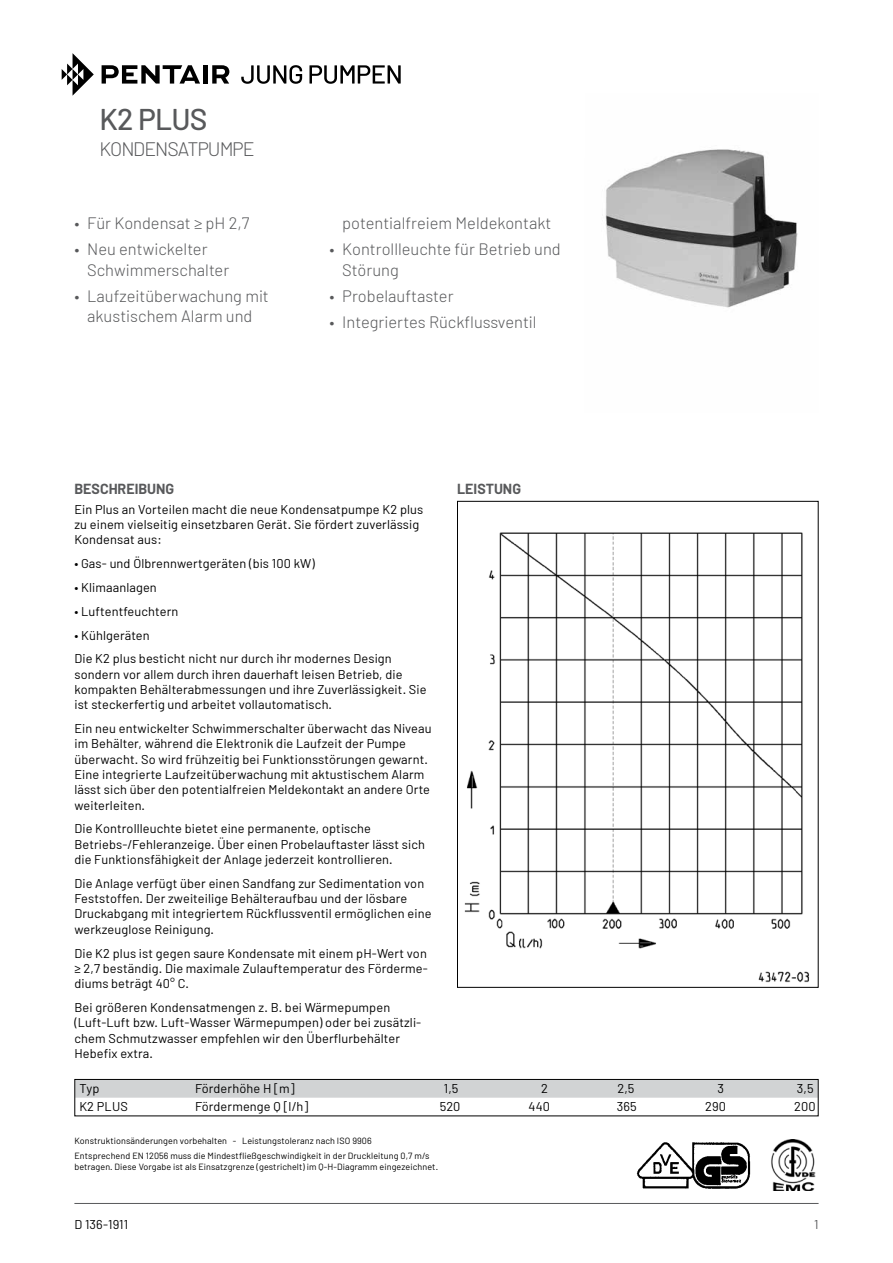
<style>
.page{position:relative;width:893px;height:1263px;background:#fff}
.page>*{position:absolute;margin:0;border:0;box-sizing:border-box;transform-origin:0 0}
.t1{font:500 30px "Barlow";letter-spacing:-.025em;color:#58595b}
.t2{font:300 19.5px "Barlow";letter-spacing:-.05em;color:#58595b}
.t3{font:300 16.5px/20.2px "Barlow";color:#58595b}
.t4{font:700 14.25px "Barlow";color:#58595b}
.t5{font:12.75px/15.3px "Barlow";letter-spacing:.01em;color:#000}
.t6{font:12.75px "Barlow";color:#58595b}
.t7{font:9px/15px "Barlow";letter-spacing:.01em;color:#000}
</style>
<div class="page">
<hr style="left:74px;top:1203px;width:745px;height:1px;background:#58595b">
<img style="left:605px;top:149px;width:193px;height:159px">
<img style="left:464px;top:532px;width:345px;height:451px">
<div style="left:76px;top:1081px;width:741px;height:17px;background:#d1d3d4"></div>
<div style="left:74px;top:1079px;width:745px;height:37px;border:1px solid #000"></div>
<img style="left:636px;top:1142px;width:115px;height:47px">
<img style="left:771px;top:1140px;width:45px;height:51px">
<svg style="left:241px;top:65px;width:61px;height:19px"></svg>
<svg style="left:309px;top:65px;width:92px;height:19px"></svg>
<svg style="left:62px;top:53px;width:32px;height:43px"></svg>
<svg style="left:102px;top:65px;width:98px;height:19px"></svg>
<hr style="left:203px;top:65px;width:4px;height:19px;background:#000">
<svg style="left:212px;top:65px;width:17px;height:19px"></svg>
<h1 class="t1" style="left:99px;top:101px;width:110px">K2 PLUS</h1>
<h2 class="t2" style="left:99px;top:136px;width:157px">KONDENSATPUMPE</h2>
<p class="t3" style="left:74px;top:213px;width:177px">• Für Kondensat ≥ pH 2,7</p>
<p class="t3" style="left:87px;top:239px;width:144px;text-indent:-13px">• Neu entwickelter<br>Schwimmerschalter</p>
<p class="t3" style="left:74px;top:285px;width:196px;text-align:center">• Laufzeitüberwachung mit akustischem Alarm und</p>
<p class="t4" style="left:74px;top:480px;width:101px">BESCHREIBUNG</p>
<p class="t3" style="left:342px;top:213px;width:211px">potentialfreiem Meldekontakt</p>
<p class="t3" style="left:342px;top:239px;width:220px;text-indent:-13px">• Kontrollleuchte für Betrieb und<br>Störung</p>
<p class="t3" style="left:330px;top:285px;width:126px">• Probelauftaster</p>
<p class="t3" style="left:330px;top:311px;width:209px">• Integriertes Rückflussventil</p>
<p class="t4" style="left:457px;top:480px;width:65px">LEISTUNG</p>
<p class="t5" style="left:74px;top:501px;width:350px">Ein Plus an Vorteilen macht die neue Kondensatpumpe K2 plus zu einem vielseitig einsetzbaren Gerät. Sie fördert zuverlässig<br>Kondensat aus:</p>
<p class="t5" style="left:74px;top:555px;width:242px">• Gas- und Ölbrennwertgeräten (bis 100 kW)</p>
<p class="t5" style="left:74px;top:579px;width:84px">• Klimaanlagen</p>
<p class="t5" style="left:74px;top:603px;width:105px">• Luftentfeuchtern</p>
<p class="t5" style="left:74px;top:623px;width:319px;line-height:23.9px">• Kühlgeräten<br>Die K2 plus besticht nicht nur durch ihr modernes Design</p>
<p class="t5" style="left:74px;top:666px;width:354px">sondern vor allem durch ihren dauerhaft leisen Betrieb, die kompakten Behälterabmessungen und ihre Zuverlässigkeit. Sie ist steckerfertig und arbeitet vollautomatisch.</p>
<p class="t5" style="left:74px;top:720px;width:359px">Ein neu entwickelter Schwimmerschalter überwacht das Niveau im Behälter, während die Elektronik die Laufzeit der Pumpe überwacht. So wird frühzeitig bei Funktionsstörungen gewarnt.<br>Eine integrierte Laufzeitüberwachung mit aktustischem Alarm lässt sich über den potentialfreien Meldekontakt an andere Orte weiterleiten.</p>
<p class="t5" style="left:74px;top:821px;width:352px">Die Kontrollleuchte bietet eine permanente, optische<br>Betriebs-/Fehleranzeige. Über einen Probelauftaster lässt sich die Funktionsfähigkeit der Anlage jederzeit kontrollieren.</p>
<p class="t5" style="left:74px;top:875px;width:359px">Die Anlage verfügt über einen Sandfang zur Sedimentation von Feststoffen. Der zweiteilige Behälteraufbau und der lösbare Druckabgang mit integriertem Rückflussventil ermöglichen eine werkzeuglose Reinigung.</p>
<p class="t5" style="left:74px;top:945px;width:355px;text-align:justify">Die K2 plus ist gegen saure Kondensate mit einem pH-Wert von ≥ 2,7 beständig. Die maximale Zulauftemperatur des Förderme&shy;diums beträgt 40° C.</p>
<p class="t5" style="left:74px;top:999px;width:348px">Bei größeren Kondensatmengen z. B. bei Wärmepumpen (Luft-Luft bzw. Luft-Wasser Wärmepumpen) oder bei zusätzli&shy;chem Schmutzwasser empfehlen wir den Überflurbehälter Hebefix extra.</p>
<p class="t5" style="left:79px;top:1081px;width:21px">Typ</p>
<p class="t5" style="left:195px;top:1081px;width:101px">Förderhöhe H [m]</p>
<p class="t5" style="left:444px;top:1081px;width:16px">1,5</p>
<p class="t5" style="left:541px;top:1081px;width:8px">2</p>
<p class="t5" style="left:617px;top:1081px;width:19px">2,5</p>
<p class="t5" style="left:717px;top:1081px;width:8px">3</p>
<p class="t5" style="left:797px;top:1081px;width:18px">3,5</p>
<p class="t5" style="left:79px;top:1099px;width:50px">K2 PLUS</p>
<p class="t5" style="left:195px;top:1099px;width:115px">Fördermenge Q [l/h]</p>
<p class="t5" style="left:440px;top:1099px;width:22px">520</p>
<p class="t5" style="left:528px;top:1099px;width:23px">440</p>
<p class="t5" style="left:617px;top:1099px;width:21px">365</p>
<p class="t5" style="left:705px;top:1099px;width:22px">290</p>
<p class="t5" style="left:794px;top:1099px;width:23px">200</p>
<p class="t7" style="left:74px;top:1133px;width:357px">Konstruktionsänderungen vorbehalten - Leistungstoleranz nach ISO 9906<br>Entsprechend EN 12056 muss die Mindestfließgeschwindigkeit in der Druckleitung 0,7 m/s</p>
<p class="t7" style="left:74px;top:1159px;width:365px">betragen. Diese Vorgabe ist als Einsatzgrenze (gestrichelt) im Q-H-Diagramm eingezeichnet.</p>
<p class="t5" style="left:74px;top:1216px;width:55px">D 136-1911</p>
<p class="t6" style="left:814px;top:1216px;width:6px">1</p>
</div>
